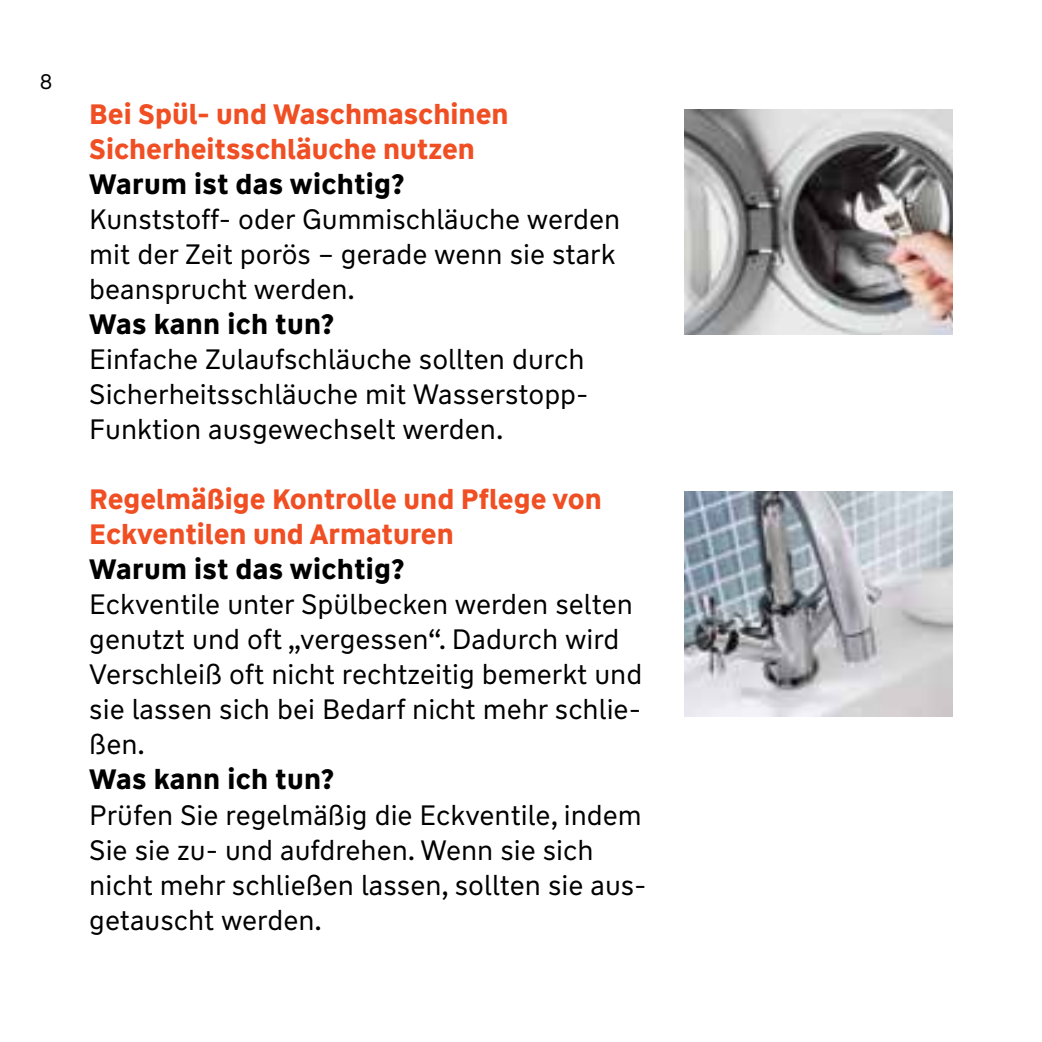
<style>
.page{position:relative;width:1042px;height:1042px;background:#fff}
.page>*{position:absolute;margin:0;border:0;box-sizing:border-box;transform-origin:0 0}
.t1{font:28px/35px "WW Type";color:#000}
.t2{font:700 28px/35px "WW Type";color:#f04e23}
.t3{font:700 28px "WW Type";letter-spacing:.01em;color:#000}
.t4{font:21px "WW Type";color:#000}
</style>
<div class="page">
<img style="left:685px;top:109px;width:267px;height:225px">
<img style="left:685px;top:491px;width:267px;height:225px">
<p class="t4" style="left:40px;top:69px;width:14px">8</p>
<p class="t2" style="left:89px;top:97px;width:421px">Bei Spül- und Waschmaschinen<br>Sicherheitsschläuche nutzen</p>
<p class="t3" style="left:89px;top:166px;width:317px">Warum ist das wichtig?</p>
<p class="t1" style="left:89px;top:202px;width:532px">Kunststoff- oder Gummischläuche werden mit der Zeit porös – gerade wenn sie stark beansprucht werden.</p>
<p class="t3" style="left:89px;top:306px;width:246px">Was kann ich tun?</p>
<p class="t1" style="left:89px;top:342px;width:501px">Einfache Zulaufschläuche sollten durch<br>Sicherheitsschläuche mit Wasserstopp-<br>Funktion ausgewechselt werden.</p>
<p class="t2" style="left:89px;top:482px;width:514px">Regelmäßige Kontrolle und Pflege von<br>Eckventilen und Armaturen</p>
<p class="t3" style="left:89px;top:551px;width:317px">Warum ist das wichtig?</p>
<p class="t1" style="left:89px;top:587px;width:554px">Eckventile unter Spülbecken werden selten genutzt und oft „vergessen“. Dadurch wird Verschleiß oft nicht rechtzeitig bemerkt und sie lassen sich bei Bedarf nicht mehr schlie&shy;ßen.</p>
<p class="t3" style="left:89px;top:761px;width:246px">Was kann ich tun?</p>
<p class="t1" style="left:89px;top:797px;width:558px">Prüfen Sie regelmäßig die Eckventile, indem Sie sie zu- und aufdrehen. Wenn sie sich nicht mehr schließen lassen, sollten sie aus&shy;getauscht werden.</p>
</div>
